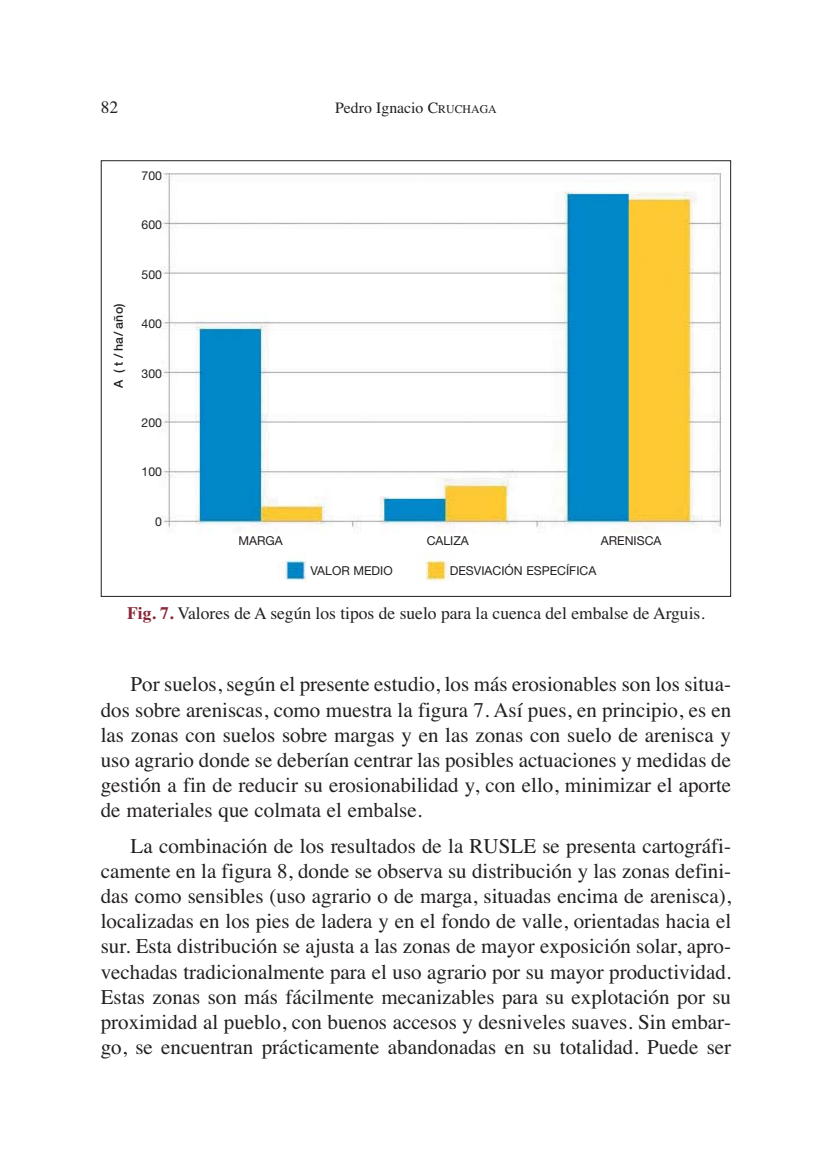
<style>
.page{position:relative;width:832px;height:1162px;background:#fff}
.page>*{position:absolute;margin:0;border:0;box-sizing:border-box;transform-origin:0 0}
.t1{font:21px/25.2px "Times";color:#231f20;text-align:justify}
.t2{font:17.5px "Times";color:#231f20}
.t3{font:15.75px "Times";color:#231f20}
.t4{font:12.25px "Helvetica Neue";color:#231f20}
.t5{font:500 12.25px "Helvetica Neue";color:#231f20}
.s1{font-size:11.9px}
.s2{font-weight:700;color:#882838}
</style>
<div class="page">
<img style="left:159px;top:173px;width:562px;height:408px">
<p class="t2" style="left:101px;top:100px;width:19px">82</p>
<p class="t3" style="left:335px;top:102px;width:163px">Pedro Ignacio C<span class="s1">RUCHAGA</span></p>
<p class="t4" style="left:142px;top:171px;width:22px">700</p>
<p class="t4" style="left:142px;top:221px;width:22px">600</p>
<p class="t5" style="left:114px;top:388px;width:86px;rotate:-90deg">A ( t / ha/ año)</p>
<p class="t4" style="left:142px;top:270px;width:22px">500</p>
<p class="t4" style="left:142px;top:319px;width:22px">400</p>
<p class="t4" style="left:142px;top:369px;width:22px">300</p>
<p class="t4" style="left:142px;top:418px;width:22px">200</p>
<p class="t4" style="left:142px;top:467px;width:22px">100</p>
<p class="t4" style="left:155px;top:517px;width:8px">0</p>
<p class="t4" style="left:238px;top:537px;width:46px">MARGA</p>
<p class="t4" style="left:426px;top:537px;width:44px">CALIZA</p>
<p class="t4" style="left:601px;top:537px;width:62px">ARENISCA</p>
<p class="t4" style="left:310px;top:566px;width:84px">VALOR MEDIO</p>
<p class="t4" style="left:450px;top:566px;width:148px">DESVIACIÓN ESPECÍFICA</p>
<p class="t2" style="left:127px;top:606px;width:579px"><span class="s2">Fig. 7.</span> Valores de A según los tipos de suelo para la cuenca del embalse de Arguis.</p>
<p class="t1" style="left:101px;top:674px;width:632px;text-indent:30px">Por suelos, según el presente estudio, los más erosionables son los situa&shy;dos sobre areniscas, como muestra la figura 7. Así pues, en principio, es en las zonas con suelos sobre margas y en las zonas con suelo de arenisca y uso agrario donde se deberían centrar las posibles actuaciones y medidas de gestión a fin de reducir su erosionabilidad y, con ello, minimizar el aporte de materiales que colmata el embalse.</p>
<p class="t1" style="left:101px;top:835px;width:632px;text-indent:30px">La combinación de los resultados de la RUSLE se presenta cartográfi&shy;camente en la figura 8, donde se observa su distribución y las zonas defini&shy;das como sensibles (uso agrario o de marga, situadas encima de arenisca), localizadas en los pies de ladera y en el fondo de valle, orientadas hacia el sur. Esta distribución se ajusta a las zonas de mayor exposición solar, apro&shy;vechadas tradicionalmente para el uso agrario por su mayor productividad.<br>Estas zonas son más fácilmente mecanizables para su explotación por su proximidad al pueblo, con buenos accesos y desniveles suaves. Sin embar&shy;go, se encuentran prácticamente abandonadas en su totalidad. Puede ser</p>
</div>
